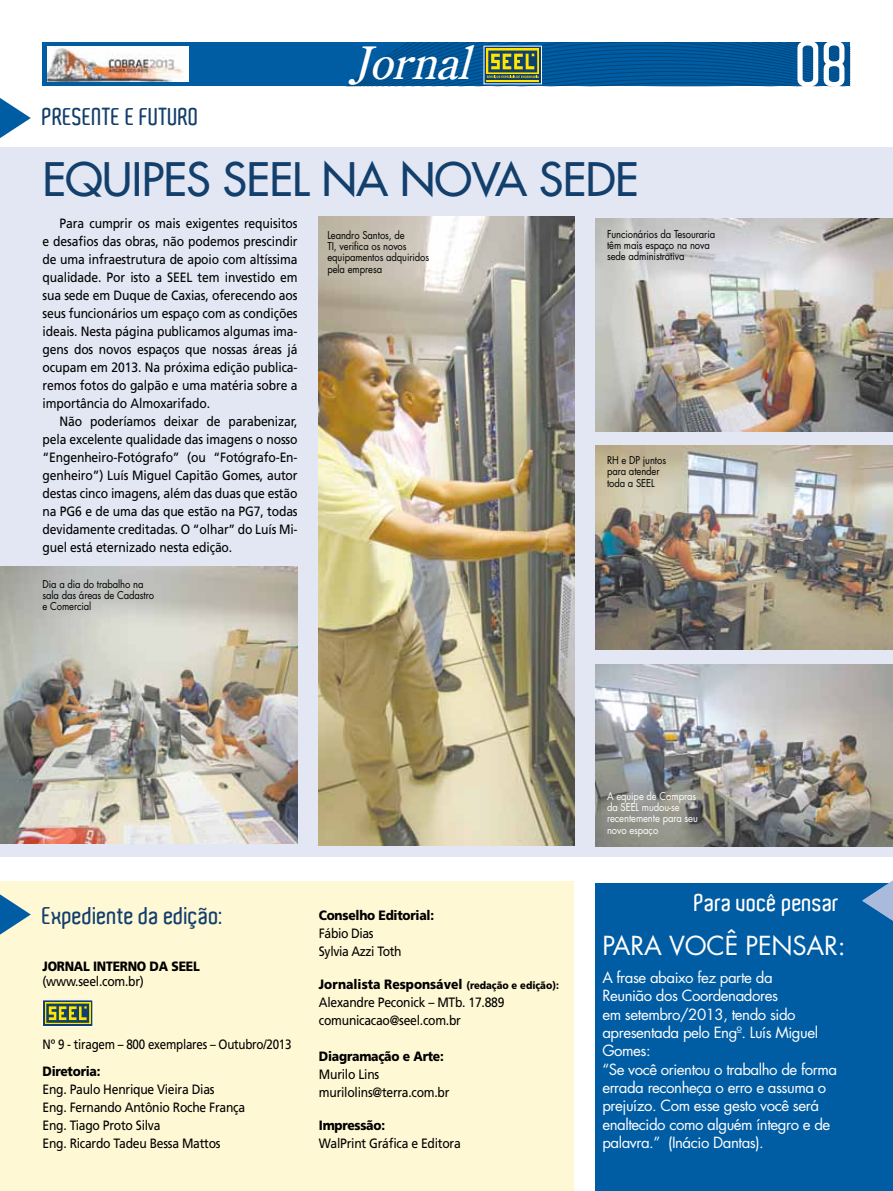
<style>
.page{position:relative;width:893px;height:1191px;background:#fff}
.page>*{position:absolute;margin:0;border:0;box-sizing:border-box;transform-origin:0 0}
.t1{font:600 61.8px "Aldo";color:#fff}
.t2{font:44.85px "Futura";letter-spacing:-.01em;color:#133f6d}
.t3{font:italic 44.4px "Century Old Style";color:#fff}
.t4{font:25.5px "Futura";letter-spacing:-.01em;color:#fff}
.t5{font:600 23.55px "Aldo";color:#133f6d}
.t6{font:600 23.55px "Aldo";color:#fff}
.t7{font:15px/18.3px "Futura";letter-spacing:-.03em;color:#fff}
.t8{font:13.5px/18px "Frutiger LT";letter-spacing:-.02em;color:#000;scale:.9 1}
.t9{font:900 13.5px "Frutiger LT";letter-spacing:-.02em;color:#000;scale:.9 1}
.t10{font:13.5px "Frutiger LT";letter-spacing:-.02em;color:#000;scale:.86 1}
.t11{font:10.5px/11.2px "Futura";letter-spacing:-.01em;color:#000;scale:.9 1}
.t12{font:10.5px/11.2px "Futura";letter-spacing:-.01em;color:#fff;scale:.9 1}
.s1{font-weight:900}
.s2{font-weight:900;font-size:10.5px}
</style>
<div class="page">
<div style="left:595px;top:883px;width:298px;height:308px;background:#005da4"></div>
<div style="left:0;top:881px;width:573px;height:310px;background:#fff8d4"></div>
<svg style="left:42px;top:999px;width:52px;height:28px"></svg>
<svg style="left:0;top:894px;width:31px;height:41px"></svg>
<div style="left:0;top:147px;width:893px;height:709px;background:#e3e7f3"></div>
<svg style="left:0;top:98px;width:31px;height:40px"></svg>
<svg style="left:862px;top:880px;width:31px;height:40px"></svg>
<svg style="left:43px;top:43px;width:807px;height:43px;background:#0a5c96"></svg>
<hr style="left:487px;top:80px;width:52px;height:1px;background:#fde700">
<img style="left:47px;top:47px;width:141px;height:35px">
<img style="left:0;top:567px;width:298px;height:277px">
<img style="left:595px;top:664px;width:298px;height:182px">
<img style="left:595px;top:446px;width:298px;height:203px">
<img style="left:595px;top:219px;width:298px;height:212px">
<img style="left:319px;top:217px;width:255px;height:628px">
<h3 class="t3" style="left:351px;top:33px;width:118px">Jornal</h3>
<h3 class="t5" style="left:43px;top:103px;width:158px">PRESENTE E FUTURO</h3>
<h2 class="t2" style="left:43px;top:150px;width:592px">EQUIPES SEEL NA NOVA SEDE</h2>
<p class="t8" style="left:43px;top:214px;width:285px;text-align:justify;text-indent:17px">Para cumprir os mais exigentes requisitos e desafios das obras, não podemos prescindir de uma infraestrutura de apoio com altíssima qualidade. Por isto a SEEL tem investido em sua sede em Duque de Caxias, oferecendo aos seus funcionários um espaço com as condições ideais. Nesta página publicamos algumas ima&shy;gens dos novos espaços que nossas áreas já ocupam em 2013. Na próxima edição publica&shy;remos fotos do galpão e uma matéria sobre a importância do Almoxarifado.</p>
<p class="t8" style="left:43px;top:412px;width:285px;text-align:justify;text-indent:17px">Não poderíamos deixar de parabenizar, pela excelente qualidade das imagens o nosso “Engenheiro-Fotógrafo” (ou “Fotógrafo-En&shy;genheiro”) Luís Miguel Capitão Gomes, autor destas cinco imagens, além das duas que estão na PG6 e de uma das que estão na PG7, todas devidamente creditadas. O “olhar” do Luís Mi&shy;guel está eternizado nesta edição.</p>
<p class="t11" style="left:43px;top:578px;width:125px">Dia a dia do trabalho na sala das áreas de Cadastro e Comercial</p>
<p class="t11" style="left:327px;top:229px;width:115px">Leandro Santos, de<br>TI , verifica os novos equipamentos adquiridos pela empresa</p>
<p class="t11" style="left:607px;top:228px;width:122px">Funcionários da Tesouraria têm mais espaço na nova sede administrativa</p>
<p class="t11" style="left:607px;top:454px;width:67px">RH e DP juntos para atender toda a SEEL</p>
<p class="t12" style="left:607px;top:790px;width:103px">A equipe de Compras da SEEL mudou-se recentemente para seu novo espaço</p>
<h1 class="t1" style="left:797px;top:30px;width:54px">08</h1>
<h3 class="t5" style="left:43px;top:902px;width:183px">Expediente da edição:</h3>
<p class="t9" style="left:43px;top:958px;width:176px">JORNAL INTERNO DA SEEL</p>
<p class="t8" style="left:43px;top:972px;width:114px">(www.seel.com.br)</p>
<p class="t10" style="left:43px;top:1036px;width:291px">Nº 9 - tiragem – 800 exemplares – Outubro/2013</p>
<p class="t9" style="left:43px;top:1063px;width:66px">Diretoria:</p>
<p class="t8" style="left:43px;top:1080px;width:227px">Eng. Paulo Henrique Vieira Dias<br>Eng. Fernando Antônio Roche França<br>Eng. Tiago Proto Silva<br>Eng. Ricardo Tadeu Bessa Mattos</p>
<p class="t9" style="left:319px;top:907px;width:130px">Conselho Editorial:</p>
<p class="t8" style="left:319px;top:924px;width:93px">Fábio Dias<br>Sylvia Azzi Toth</p>
<p class="t8" style="left:319px;top:975px;width:268px"><span class="s1">Jornalista Responsável</span> <span class="s2">(redação e edição):<br></span>Alexandre Peconick – MTb. 17.889 comunicacao@seel.com.br</p>
<p class="t9" style="left:319px;top:1048px;width:140px">Diagramação e Arte:</p>
<p class="t8" style="left:319px;top:1065px;width:147px">Murilo Lins murilolins@terra.com.br</p>
<p class="t9" style="left:319px;top:1117px;width:75px">Impressão:</p>
<p class="t8" style="left:319px;top:1134px;width:159px">WalPrint Gráfica e Editora</p>
<h3 class="t6" style="left:694px;top:890px;width:147px">Para você pensar</h3>
<h3 class="t4" style="left:602px;top:928px;width:245px">Para você pensar:</h3>
<p class="t7" style="left:602px;top:968px;width:236px">A frase abaixo fez parte da<br>Reunião dos Coordenadores<br>em setembro/2013, tendo sido apresentada pelo Engº. Luís Miguel<br>Gomes:<br>“Se você orientou o trabalho de forma errada reconheça o erro e assuma o prejuízo. Com esse gesto você será enaltecido como alguém íntegro e de palavra.” (Inácio Dantas).</p>
</div>
